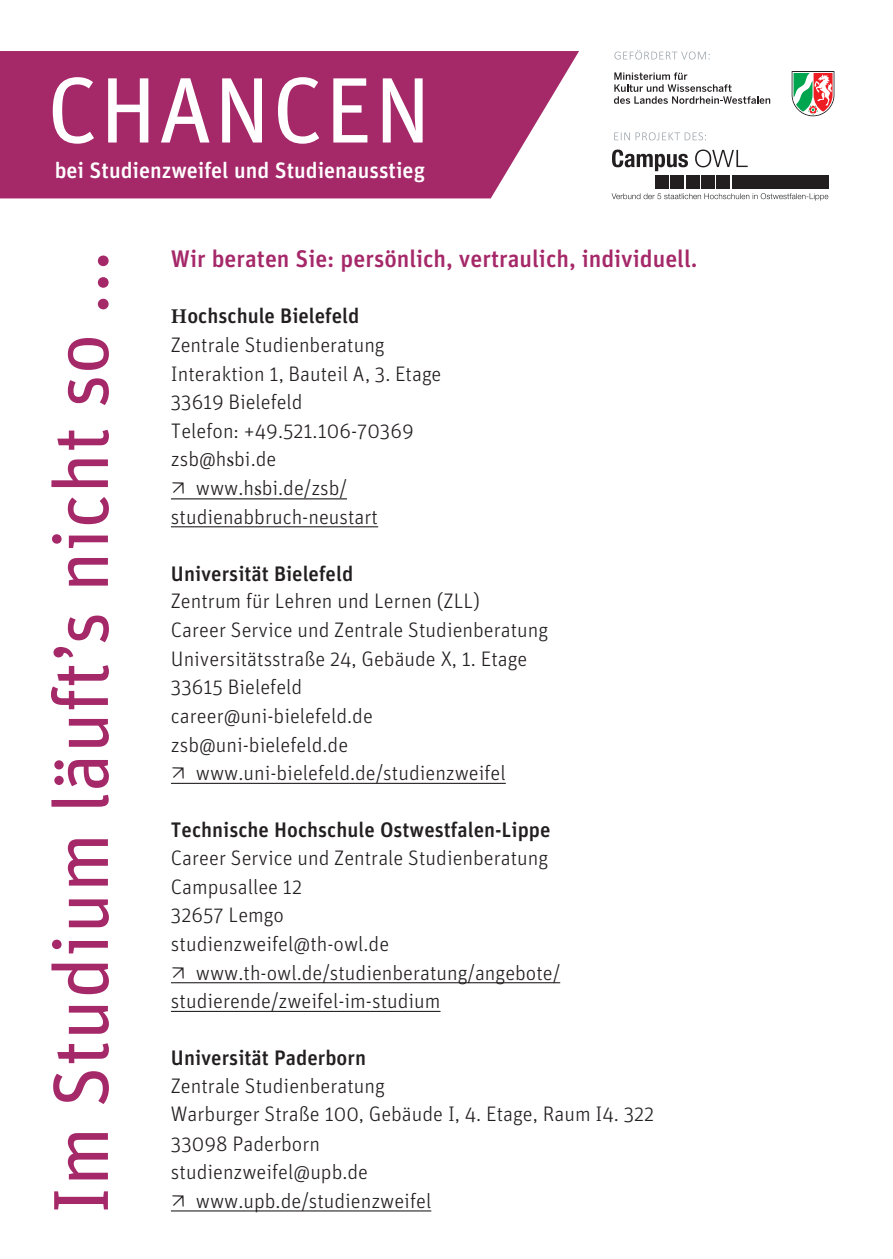
<style>
.page{position:relative;width:893px;height:1259px;background:#fff}
.page>*{position:absolute;margin:0;border:0;box-sizing:border-box;transform-origin:0 0}
.t1{font:93px "Unit Pro";letter-spacing:.01em;color:#fff}
.t2{font:78px "Unit Pro";color:#a52869}
.t3{font:500 24px "Unit Pro";color:#a52869}
.t4{font:500 22.2px "Unit Pro";color:#fff}
.t5{font:300 21px/28.8px "Unit Pro";color:#231f20}
.t6{font:500 21px "Unit Pro";color:#231f20}
.s1{font-family:"Minion Pro";font-weight:700}
.s2{font-weight:500}
.s3{font-family:"Minion Pro";font-weight:400}
</style>
<div class="page">
<hr style="left:171px;top:1210px;width:260px;height:1px;background:#231f20">
<hr style="left:171px;top:1011px;width:270px;height:1px;background:#231f20">
<hr style="left:171px;top:982px;width:389px;height:1px;background:#231f20">
<hr style="left:171px;top:783px;width:335px;height:1px;background:#231f20">
<hr style="left:171px;top:526px;width:207px;height:1px;background:#231f20">
<hr style="left:171px;top:498px;width:176px;height:1px;background:#231f20">
<svg style="left:612px;top:149px;width:136px;height:22px"></svg>
<div style="left:655px;top:175px;width:14px;height:14px;background:#231f20"></div>
<div style="left:670px;top:175px;width:14px;height:14px;background:#231f20"></div>
<div style="left:686px;top:175px;width:13px;height:14px;background:#231f20"></div>
<div style="left:701px;top:175px;width:14px;height:14px;background:#231f20"></div>
<div style="left:716px;top:175px;width:14px;height:14px;background:#231f20"></div>
<div style="left:732px;top:175px;width:96px;height:14px;background:#231f20"></div>
<svg style="left:612px;top:193px;width:216px;height:8px"></svg>
<svg style="left:614px;top:132px;width:92px;height:8px"></svg>
<svg style="left:614px;top:50px;width:96px;height:10px"></svg>
<svg style="left:792px;top:71px;width:42px;height:45px"></svg>
<svg style="left:614px;top:72px;width:156px;height:32px"></svg>
<svg style="left:0;top:51px;width:579px;height:147px;background:#ab3774"></svg>
<h1 class="t1" style="left:47px;top:51px;width:386px">CHANCEN</h1>
<p class="t4" style="left:55px;top:156px;width:372px">bei Studienzweifel und Studienausstieg</p>
<h2 class="t2" style="left:32px;top:1214px;width:966px;rotate:-90deg">Im Studium läuft’s nicht so ...</h2>
<p class="t3" style="left:171px;top:243px;width:528px">Wir beraten Sie: persönlich, vertraulich, individuell.</p>
<p class="t5" style="left:171px;top:301px;width:272px"><span class="s1">H</span><span class="s2">ochschule Bielefeld<br></span>Zentrale Studienberatung<br>Interaktion 1, Bauteil A, 3. Etage<br>33619 Bielefeld<br>Telefon: +49.521.106-70369 zsb@h<span class="s3">s</span>bi.de<br>↗ www.h<span class="s3">s</span>bi.de/zsb/ studienabbruch-neustart</p>
<p class="t6" style="left:171px;top:560px;width:184px">Universität Bielefeld</p>
<p class="t5" style="left:171px;top:587px;width:379px">Zentrum für Lehren und Lernen (ZLL)<br>Career Service und Zentrale Studienberatung Universitätsstraße 24, Gebäude X, 1. Etage 33615 Bielefeld<br>career@uni-bielefeld.de zsb@uni-bielefeld.de<br>↗ www.uni-bielefeld.de/studienzweifel</p>
<p class="t6" style="left:171px;top:816px;width:381px">Technische Hochschule Ostwestfalen-Lippe</p>
<p class="t5" style="left:171px;top:843px;width:391px">Career Service und Zentrale Studienberatung<br>Campusallee 12<br>32657 Lemgo<br>studienzweifel@th-owl.de<br>↗ www.th-owl.de/studienberatung/angebote/ studierende/zweifel-im-studium</p>
<p class="t6" style="left:171px;top:1044px;width:197px">Universität Paderborn</p>
<p class="t5" style="left:171px;top:1071px;width:485px">Zentrale Studienberatung<br>Warburger Straße 100, Gebäude I, 4. Etage, Raum I4. 322<br>33098 Paderborn<br>studienzweifel@upb.de</p>
<p class="t5" style="left:171px;top:1186px;width:262px">↗ www.upb.de/studienzweifel</p>
</div>
